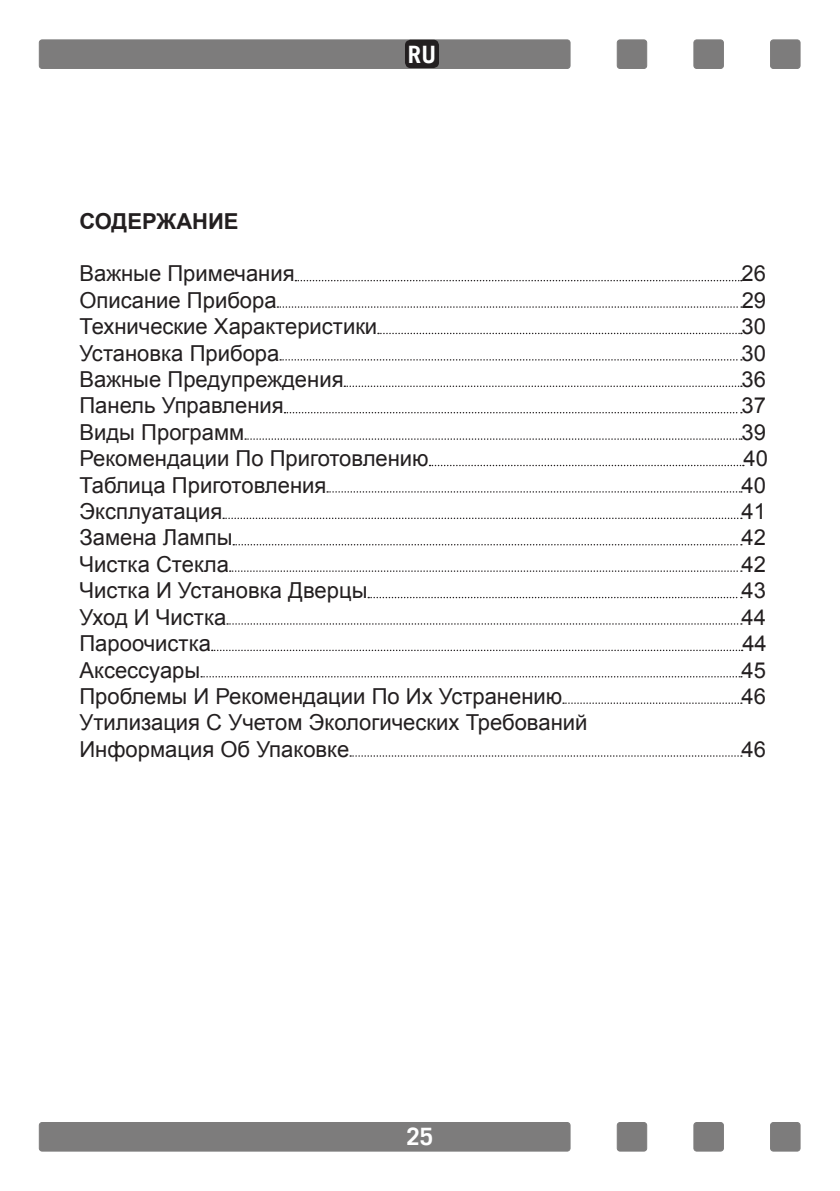
<style>
.page{position:relative;width:840px;height:1191px;background:#fff}
.page>*{position:absolute;margin:0;border:0;box-sizing:border-box;transform-origin:0 0}
.t1{font:700 24px "Trade Gothic";color:#fff}
.t2{font:22px/26.4px "Arial";color:#231f20}
.t3{font:700 22px "Arial";color:#231f20}
</style>
<div class="page">
<div style="left:39px;top:40px;width:530px;height:28px;background:#7d7c7c;border-radius:3px"></div>
<div style="left:39px;top:40px;width:531px;height:29px;border:1px solid #7d7c7c;border-radius:3px"></div>
<div style="left:770px;top:40px;width:29px;height:28px;background:#7d7c7c;border-radius:3px"></div>
<div style="left:769px;top:40px;width:30px;height:29px;border:1px solid #7d7c7c;border-radius:3px"></div>
<div style="left:617px;top:40px;width:29px;height:28px;background:#7d7c7c;border-radius:3px"></div>
<div style="left:616px;top:40px;width:30px;height:29px;border:1px solid #7d7c7c;border-radius:3px"></div>
<div style="left:693px;top:40px;width:30px;height:28px;background:#7d7c7c;border-radius:3px"></div>
<div style="left:693px;top:40px;width:30px;height:29px;border:1px solid #7d7c7c;border-radius:3px"></div>
<div style="left:39px;top:1122px;width:530px;height:29px;background:#7d7c7c;border-radius:3px"></div>
<div style="left:39px;top:1122px;width:531px;height:29px;border:1px solid #7d7c7c;border-radius:3px"></div>
<div style="left:770px;top:1122px;width:29px;height:29px;background:#7d7c7c;border-radius:3px"></div>
<div style="left:769px;top:1122px;width:30px;height:29px;border:1px solid #7d7c7c;border-radius:3px"></div>
<div style="left:617px;top:1122px;width:29px;height:29px;background:#7d7c7c;border-radius:3px"></div>
<div style="left:616px;top:1122px;width:30px;height:29px;border:1px solid #7d7c7c;border-radius:3px"></div>
<div style="left:693px;top:1122px;width:30px;height:29px;background:#7d7c7c;border-radius:3px"></div>
<div style="left:693px;top:1122px;width:30px;height:29px;border:1px solid #7d7c7c;border-radius:3px"></div>
<svg style="left:295px;top:280px;width:446px;height:1px"></svg>
<svg style="left:277px;top:306px;width:464px;height:2px"></svg>
<svg style="left:378px;top:333px;width:363px;height:1px"></svg>
<svg style="left:280px;top:359px;width:461px;height:1px"></svg>
<svg style="left:344px;top:385px;width:397px;height:2px"></svg>
<svg style="left:284px;top:412px;width:457px;height:1px"></svg>
<svg style="left:245px;top:438px;width:496px;height:2px"></svg>
<svg style="left:429px;top:465px;width:314px;height:1px"></svg>
<svg style="left:327px;top:491px;width:414px;height:1px"></svg>
<svg style="left:223px;top:517px;width:518px;height:2px"></svg>
<svg style="left:233px;top:544px;width:508px;height:1px"></svg>
<svg style="left:229px;top:570px;width:512px;height:2px"></svg>
<svg style="left:368px;top:597px;width:373px;height:1px"></svg>
<svg style="left:227px;top:623px;width:514px;height:1px"></svg>
<svg style="left:212px;top:649px;width:530px;height:2px"></svg>
<svg style="left:201px;top:676px;width:540px;height:1px"></svg>
<svg style="left:562px;top:702px;width:179px;height:2px"></svg>
<svg style="left:350px;top:755px;width:391px;height:1px"></svg>
<div style="left:405px;top:40px;width:34px;height:28px;background:#231f20;border-radius:6px"></div>
<p class="t1" style="left:408px;top:39px;width:30px">RU</p>
<p class="t3" style="left:79px;top:206px;width:161px">СОДЕРЖАНИЕ</p>
<p class="t2" style="left:79px;top:261px;width:216px">Важные Примечания</p>
<p class="t2" style="left:741px;top:261px;width:26px">26</p>
<p class="t2" style="left:79px;top:287px;width:199px">Описание Прибора</p>
<p class="t2" style="left:741px;top:287px;width:26px">29</p>
<p class="t2" style="left:79px;top:313px;width:299px">Технические Характеристики</p>
<p class="t2" style="left:741px;top:313px;width:26px">30</p>
<p class="t2" style="left:79px;top:340px;width:201px">Установка Прибора</p>
<p class="t2" style="left:741px;top:340px;width:26px">30</p>
<p class="t2" style="left:79px;top:366px;width:265px">Важные Предупреждения</p>
<p class="t2" style="left:741px;top:366px;width:26px">36</p>
<p class="t2" style="left:79px;top:393px;width:206px">Панель Управления</p>
<p class="t2" style="left:741px;top:393px;width:26px">37</p>
<p class="t2" style="left:79px;top:419px;width:166px">Виды Программ</p>
<p class="t2" style="left:741px;top:419px;width:26px">39</p>
<p class="t2" style="left:79px;top:445px;width:350px">Рекомендации По Приготовлению</p>
<p class="t2" style="left:743px;top:445px;width:26px">40</p>
<p class="t2" style="left:79px;top:472px;width:248px">Таблица Приготовления</p>
<p class="t2" style="left:741px;top:472px;width:26px">40</p>
<p class="t2" style="left:79px;top:498px;width:144px">Эксплуатация</p>
<p class="t2" style="left:741px;top:498px;width:26px">41</p>
<p class="t2" style="left:79px;top:525px;width:154px">Замена Лампы</p>
<p class="t2" style="left:741px;top:525px;width:26px">42</p>
<p class="t2" style="left:79px;top:551px;width:151px">Чистка Стекла</p>
<p class="t2" style="left:741px;top:551px;width:26px">42</p>
<p class="t2" style="left:79px;top:577px;width:289px">Чистка И Установка Дверцы</p>
<p class="t2" style="left:741px;top:577px;width:26px">43</p>
<p class="t2" style="left:79px;top:604px;width:148px">Уход И Чистка</p>
<p class="t2" style="left:741px;top:604px;width:26px">44</p>
<p class="t2" style="left:79px;top:630px;width:133px">Пароочистка</p>
<p class="t2" style="left:742px;top:630px;width:26px">44</p>
<p class="t2" style="left:79px;top:657px;width:122px">Аксессуары</p>
<p class="t2" style="left:741px;top:657px;width:26px">45</p>
<p class="t2" style="left:79px;top:683px;width:484px">Проблемы И Рекомендации По Их Устранению</p>
<p class="t2" style="left:741px;top:683px;width:26px">46</p>
<p class="t2" style="left:79px;top:709px;width:509px">Утилизация С Учетом Экологических Требований<br>Информация Об Упаковке</p>
<p class="t2" style="left:741px;top:736px;width:26px">46</p>
<p class="t1" style="left:406px;top:1122px;width:28px">25</p>
</div>
